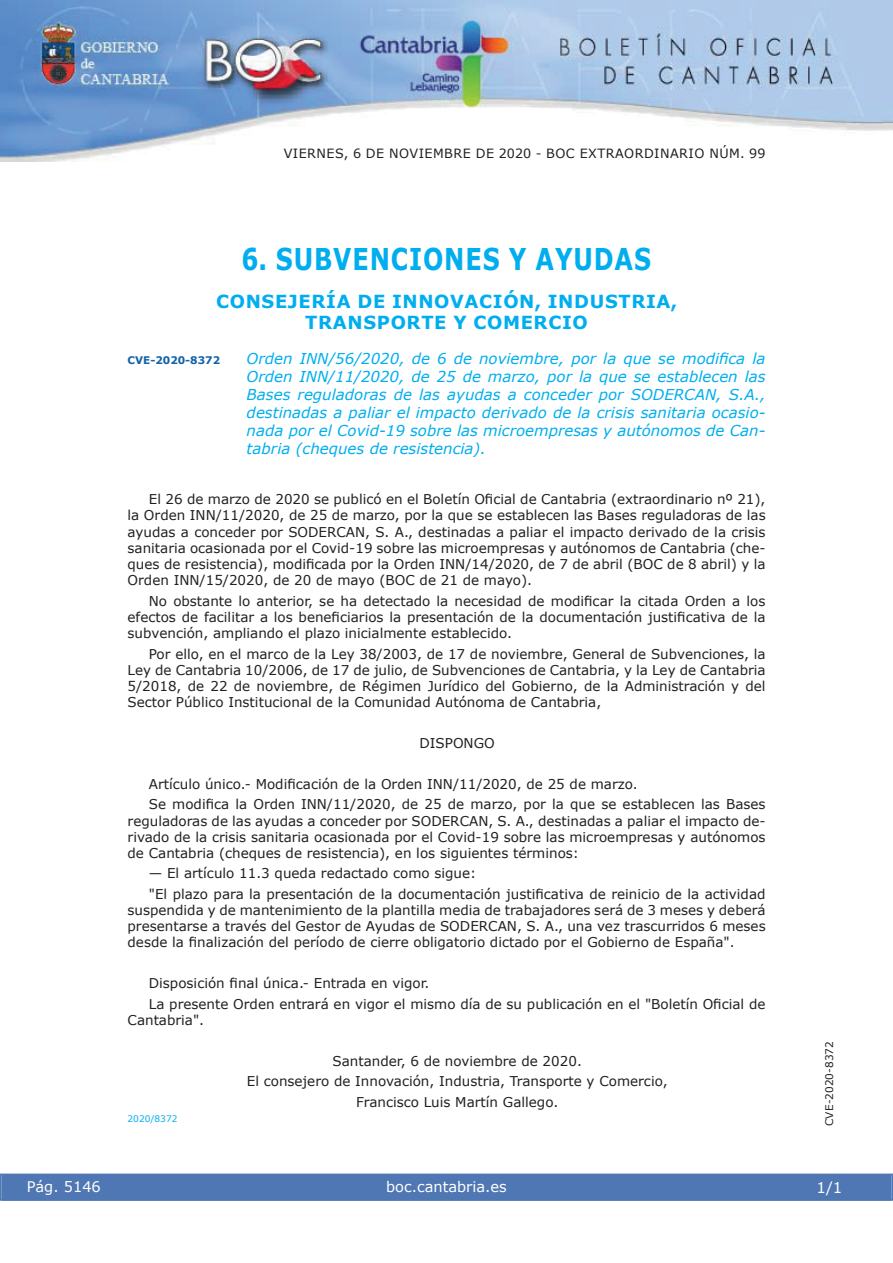
<style>
.page{position:relative;width:893px;height:1263px;background:#fff}
.page>*{position:absolute;margin:0;border:0;box-sizing:border-box;transform-origin:0 0}
.t1{font:700 30px "Verdana";letter-spacing:.035em;color:#00aeef;scale:.8 1}
.t2{font:700 18px/21px "Verdana";letter-spacing:.035em;color:#00aeef;text-align:center}
.t3{font:italic 15px/18px "Verdana";color:#00aeef;text-align:justify}
.t4{font:15px "Verdana";color:#fff}
.t5{font:14.55px "Verdana";color:#fff}
.t6{font:13.5px/16.2px "Verdana";color:#231f20;text-align:justify}
.t7{font:12.75px "Verdana";letter-spacing:.035em;color:#231f20}
.t8{font:10.5px "Verdana";color:#231f20}
.t9{font:700 10.5px "Verdana";color:#1263a9}
.t10{font:9px "Verdana";color:#00aeef}
</style>
<div class="page">
<img style="left:0;top:0;width:893px;height:161px">
<div style="left:1px;top:1174px;width:890px;height:27px;background:#4f77b3"></div>
<div style="left:0;top:1174px;width:893px;height:27px;border:1px solid #4f77b3"></div>
<p class="t7" style="left:284px;top:145px;width:483px">VIERNES, 6 DE NOVIEMBRE DE 2020 - BOC EXTRAORDINARIO NÚM. 99</p>
<h1 class="t1" style="left:241px;top:240px;width:513px">6. SUBVENCIONES Y AYUDAS</h1>
<h2 class="t2" style="left:216px;top:290px;width:463px">CONSEJERÍA DE INNOVACIÓN, INDUSTRIA,<br>TRANSPORTE Y COMERCIO</h2>
<p class="t9" style="left:128px;top:353px;width:94px">CVE-2020-8372</p>
<p class="t3" style="left:247px;top:349px;width:520px">Orden INN/56/2020, de 6 de noviembre, por la que se modifica la Orden INN/11/2020, de 25 de marzo, por la que se establecen las Bases reguladoras de las ayudas a conceder por SODERCAN, S.A., destinadas a paliar el impacto derivado de la crisis sanitaria ocasio&shy;nada por el Covid-19 sobre las microempresas y autónomos de Can&shy;tabria (cheques de resistencia).</p>
<p class="t6" style="left:128px;top:491px;width:640px;text-indent:21px">El 26 de marzo de 2020 se publicó en el Boletín Oficial de Cantabria (extraordinario nº 21), la Orden INN/11/2020, de 25 de marzo, por la que se establecen las Bases reguladoras de las ayudas a conceder por SODERCAN, S. A., destinadas a paliar el impacto derivado de la crisis sanitaria ocasionada por el Covid-19 sobre las microempresas y autónomos de Cantabria (che&shy;ques de resistencia), modificada por la Orden INN/14/2020, de 7 de abril (BOC de 8 abril) y la Orden INN/15/2020, de 20 de mayo (BOC de 21 de mayo).</p>
<p class="t6" style="left:128px;top:592px;width:639px;text-indent:21px">No obstante lo anterior, se ha detectado la necesidad de modificar la citada Orden a los efectos de facilitar a los beneficiarios la presentación de la documentación justificativa de la subvención, ampliando el plazo inicialmente establecido.</p>
<p class="t6" style="left:128px;top:645px;width:640px;text-indent:21px">Por ello, en el marco de la Ley 38/2003, de 17 de noviembre, General de Subvenciones, la Ley de Cantabria 10/2006, de 17 de julio, de Subvenciones de Cantabria, y la Ley de Cantabria 5/2018, de 22 de noviembre, de Régimen Jurídico del Gobierno, de la Administración y del Sector Público Institucional de la Comunidad Autónoma de Cantabria,</p>
<p class="t6" style="left:419px;top:735px;width:77px">DISPONGO</p>
<p class="t6" style="left:149px;top:773px;width:618px;line-height:20.4px">Artículo único.- Modificación de la Orden INN/11/2020, de 25 de marzo.<br>Se modifica la Orden INN/11/2020, de 25 de marzo, por la que se establecen las Bases</p>
<p class="t6" style="left:128px;top:812px;width:639px">reguladoras de las ayudas a conceder por SODERCAN, S. A., destinadas a paliar el impacto de&shy;rivado de la crisis sanitaria ocasionada por el Covid-19 sobre las microempresas y autónomos de Cantabria (cheques de resistencia), en los siguientes términos:</p>
<p class="t6" style="left:149px;top:863px;width:618px;line-height:20.4px">— El artículo 11.3 queda redactado como sigue:<br>"El plazo para la presentación de la documentación justificativa de reinicio de la actividad</p>
<p class="t6" style="left:128px;top:902px;width:640px">suspendida y de mantenimiento de la plantilla media de trabajadores será de 3 meses y deberá presentarse a través del Gestor de Ayudas de SODERCAN, S. A., una vez trascurridos 6 meses desde la finalización del período de cierre obligatorio dictado por el Gobierno de España".</p>
<p class="t6" style="left:149px;top:973px;width:618px;line-height:20.4px">Disposición final única.- Entrada en vigor.<br>La presente Orden entrará en vigor el mismo día de su publicación en el "Boletín Oficial de</p>
<p class="t6" style="left:128px;top:1012px;width:78px">Cantabria".</p>
<p class="t6" style="left:247px;top:1050px;width:422px;line-height:20.4px;text-align:center">Santander, 6 de noviembre de 2020.<br>El consejero de Innovación, Industria, Transporte y Comercio,<br>Francisco Luis Martín Gallego.</p>
<p class="t10" style="left:128px;top:1113px;width:51px">2020/8372</p>
<p class="t5" style="left:27px;top:1177px;width:76px">Pág. 5146</p>
<p class="t5" style="left:386px;top:1178px;width:122px">boc.cantabria.es</p>
<p class="t8" style="left:823px;top:1126px;width:87px;rotate:-90deg">CVE-2020-8372</p>
<p class="t4" style="left:816px;top:1178px;width:27px">1/1</p>
</div>
